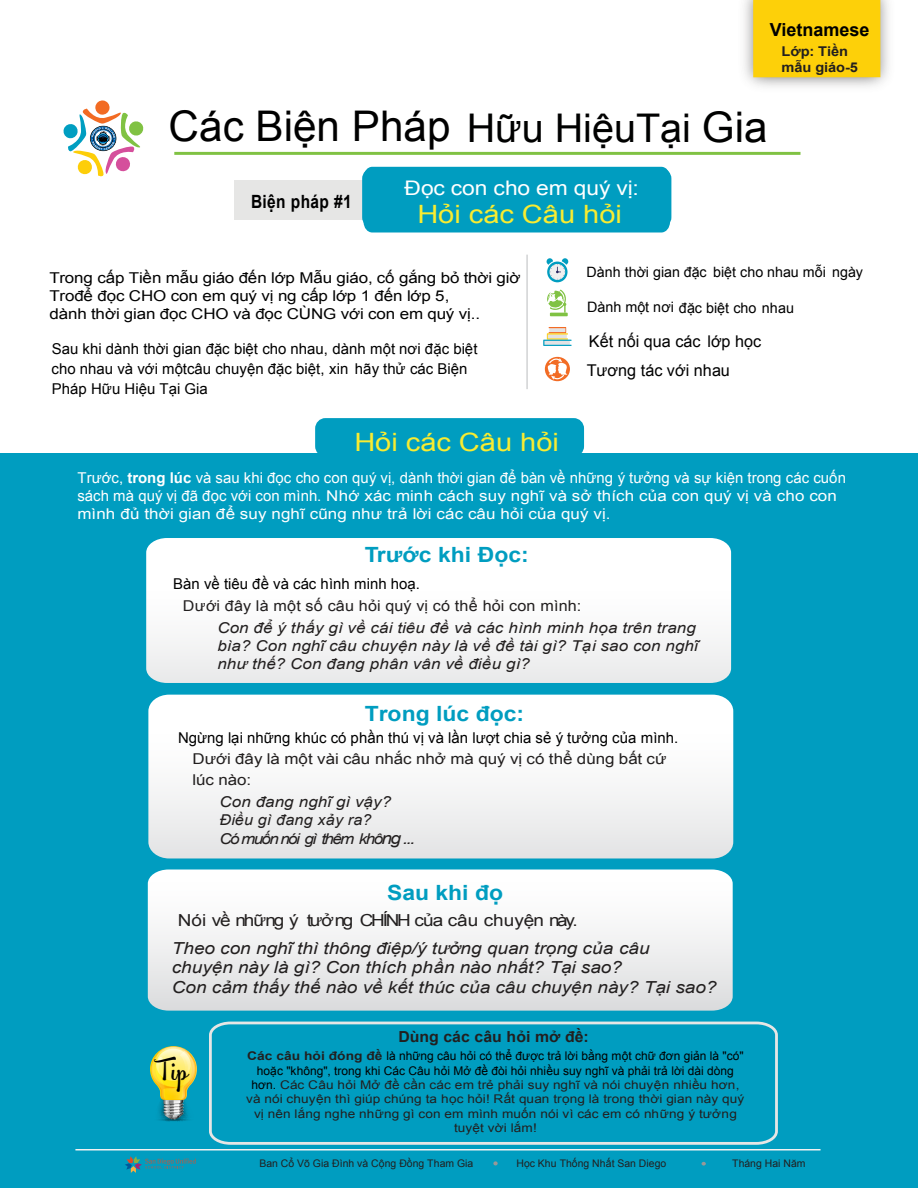
<style>
.page{position:relative;width:918px;height:1188px;background:#fff}
.page>*{position:absolute;margin:0;border:0;box-sizing:border-box;transform-origin:0 0}
.t1{font:42.3px "Arial";color:#000}
.t2{font:26.25px "Smoothie Shoppe";color:#000}
.t3{font:25.2px "Arial";color:#f8ec31;scale:1.15 1}
.t4{font:700 21px "Arial";color:#009dc0;scale:1.09 1}
.t5{font:20.1px "Arial";letter-spacing:-.005em;color:#fff;scale:1.14 1}
.t6{font:700 18.3px "Arial";letter-spacing:.025em;color:#000;scale:.85 1}
.t7{font:700 18px "Arial";color:#000}
.t8{font:italic 16.5px/19.6px "Arial";color:#221f1f;scale:1.15 1}
.t9{font:16.5px "Arial";letter-spacing:-.05em;color:#221f1f;scale:1.15 1}
.t10{font:16.2px "Arial";color:#000}
.t11{font:700 15.15px "Arial";letter-spacing:.005em;color:#221f1f;scale:1.04 1}
.t12{font:15px/18.1px "Arial";letter-spacing:.005em;color:#fff}
.t13{font:15px/20px "Arial";color:#000}
.t14{font:italic 15px/18px "Arial";letter-spacing:.005em;color:#221f1f;scale:1.14 1}
.t15{font:15px/18px "Arial";color:#000;scale:1.14 1}
.t16{font:15px/20.5px "Arial";color:#221f1f;scale:1.14 1}
.t17{font:15px "Arial";color:#221f1f;scale:1.08 1}
.t18{font:italic 15px "Arial";letter-spacing:-.09em;color:#221f1f;scale:1.14 1}
.t19{font:14.4px "Arial";letter-spacing:.005em;color:#000}
.t20{font:14.25px "Arial";letter-spacing:.005em;color:#000}
.t21{font:700 13.5px/16.2px "Arial";color:#221f1f;scale:1.08 1}
.t22{font:12px/14.4px "Arial";letter-spacing:.005em;color:#221f1f;text-align:center;scale:1.14 1}
.t23{font:10.5px "Arial";color:#221f1f}
.s1{font-size:39.6px;color:#000100}
.s2{color:#000100}
.s3{font-weight:700}
.s4{font-size:16.5px}
.s5{color:#000}
</style>
<div class="page">
<div style="left:547px;top:262px;width:21px;height:20px;background:#009dc0;border-radius:50%"></div>
<svg style="left:547px;top:258px;width:21px;height:22px"></svg>
<hr style="left:550px;top:313px;width:18px;height:3px;background:#80c243">
<svg style="left:547px;top:290px;width:20px;height:23px"></svg>
<svg style="left:543px;top:327px;width:29px;height:19px"></svg>
<svg style="left:545px;top:357px;width:25px;height:24px"></svg>
<svg style="left:548px;top:358px;width:19px;height:22px"></svg>
<hr style="left:526px;top:255px;width:2px;height:134px;background:#d1d3d4">
<div style="left:0;top:453px;width:918px;height:735px;background:#009dc0"></div>
<svg style="left:148px;top:870px;width:585px;height:141px;background:#eef0f0"></svg>
<svg style="left:148px;top:695px;width:585px;height:163px;background:#f4f5f5"></svg>
<svg style="left:146px;top:538px;width:585px;height:145px;background:#f7f8f8"></svg>
<hr style="left:174px;top:152px;width:626px;height:3px;background:#80c243">
<div style="left:317px;top:420px;width:265px;height:35px;background:#009dc0;border-radius:9px"></div>
<div style="left:315px;top:418px;width:269px;height:39px;border:3px solid #009dc0;border-radius:9px"></div>
<div style="left:235px;top:181px;width:130px;height:39px;background:#e6e6e5"></div>
<div style="left:364px;top:167px;width:306px;height:66px;background:#009dc0"></div>
<div style="left:362px;top:168px;width:309px;height:60px;border:3px solid #009dc0;border-radius:9px"></div>
<svg style="left:209px;top:1021px;width:569px;height:124px"></svg>
<svg style="left:150px;top:1046px;width:47px;height:76px"></svg>
<hr style="left:75px;top:1149px;width:746px;height:2px;background:#f1f2f2">
<svg style="left:493px;top:1161px;width:5px;height:4px"></svg>
<svg style="left:702px;top:1162px;width:4px;height:4px"></svg>
<img style="left:744px;top:0;width:145px;height:87px">
<div style="left:753px;top:0;width:127px;height:77px;background:#fdd009"></div>
<svg style="left:125px;top:1156px;width:71px;height:17px"></svg>
<svg style="left:63px;top:100px;width:81px;height:77px"></svg>
<h3 class="t7" style="left:770px;top:18px;width:101px">Vietnamese</h3>
<h1 class="t1" style="left:169px;top:99px;width:600px">Các Biện Pháp <span class="s1">Hữu HiệuTại</span> <span class="s2">Gia</span></h1>
<h3 class="t6" style="left:251px;top:190px;width:120px">Biện pháp #1</h3>
<h3 class="t5" style="left:405px;top:175px;width:207px">Đọc con cho em quý vị:</h3>
<h3 class="t3" style="left:417px;top:197px;width:179px">Hỏi các Câu hỏi</h3>
<p class="t21" style="left:782px;top:43px;width:72px">Lớp: Tiền mẫu giáo-5</p>
<p class="t15" style="left:49px;top:269px;width:415px">Trong cấp Tiền mẫu giáo đến lớp Mẫu giáo, cố gắng bỏ thời giờ<br>Trođể đọc CHO con em quý vị ng cấp lớp 1 đến lớp 5,<br>dành thời gian đọc CHO và đọc CÙNG với con em quý vị..</p>
<p class="t13" style="left:52px;top:339px;width:428px">Sau khi dành thời gian đặc biệt cho nhau, dành một nơi đặc biệt cho nhau và với mộtcâu chuyện đặc biệt, xin hãy thử các Biện<br>Pháp Hữu Hiệu Tại Gia</p>
<h3 class="t3" style="left:354px;top:426px;width:179px">Hỏi các Câu hỏi</h3>
<p class="t20" style="left:587px;top:262px;width:278px">Dành thời gian đặc biệt cho nhau mỗi ngày</p>
<p class="t19" style="left:587px;top:298px;width:209px">Dành một nơi đặc biệt cho nhau</p>
<h3 class="t10" style="left:589px;top:331px;width:174px">Kết nối qua các lớp học</h3>
<h3 class="t10" style="left:587px;top:359px;width:145px">Tương tác với nhau</h3>
<p class="t12" style="left:77px;top:469px;width:770px">Trước, <span class="s3">trong lúc</span> và sau khi đọc cho con quý vị, dành thời gian để bàn về những ý tưởng và sự kiện trong các cuốn sách mà quý vị đã đọc với con mình. Nhớ xác minh cách suy nghĩ và sở thích của con quý vị và cho con mình đủ thời gian để suy nghĩ cũng như trả lời các câu hỏi của quý vị.</p>
<h3 class="t4" style="left:365px;top:541px;width:152px">Trước khi Đọc:</h3>
<p class="t13" style="left:173px;top:574px;width:248px">Bàn về tiêu đề và các hình minh hoạ.</p>
<p class="t17" style="left:183px;top:596px;width:370px">Dưới đây là một số câu hỏi quý vị có thể hỏi con mình:</p>
<p class="t14" style="left:217px;top:619px;width:423px">Con để ý thấy gì về cái tiêu đề và các hình minh họa trên trang bìa? Con nghĩ câu chuyện này là về đề tài gì? Tại sao con nghĩ như thế? Con đang phân vân về điều gì?</p>
<h3 class="t4" style="left:365px;top:700px;width:148px">Trong lúc đọc:</h3>
<p class="t13" style="left:178px;top:728px;width:502px">Ngừng lại những khúc có phần thú vị và lần lượt chia sẻ ý tưởng của mình.</p>
<p class="t16" style="left:193px;top:749px;width:417px">Dưới đây là một vài câu nhắc nhở mà quý vị có thể dùng bất cứ lúc nào:</p>
<p class="t14" style="left:219px;top:793px;width:152px">Con đang nghĩ gì vậy?<br>Điều gì đang xảy ra?</p>
<p class="t18" style="left:219px;top:829px;width:173px">Có muốn nói gì thêm khô<span class="s4">ng ...</span></p>
<h3 class="t4" style="left:387px;top:879px;width:108px">Sau khi đọ</h3>
<h3 class="t9" style="left:178px;top:910px;width:349px">Nói về những ý tưởng CHÍNH của câu chuyện này.</h3>
<h3 class="t8" style="left:172px;top:938px;width:475px">Theo con nghĩ thì thông điệp/ý tưởng quan trọng của câu<br>chuyện này là gì? Con thích phần nào nhất? Tại sao?<br>Con cảm thấy thế nào về kết thúc của câu chuyện này? Tại sao?</h3>
<p class="t11" style="left:398px;top:1027px;width:185px">Dùng các câu hỏi mở đề:</p>
<p class="t22" style="left:246px;top:1049px;width:439px"><span class="s3">Các câu hỏi đóng đề</span> <span class="s5">là những câu hỏi có thể được trả lời bằng một chữ đơn giản là "có" hoặc "không", trong khi Các Câu hỏi Mở đề đòi hỏi nhiều suy nghĩ và phải trả lời dài dòng hơn.</span> Các Câu hỏi Mở đề cần các em trẻ phải suy nghĩ và nói chuyện nhiều hơn, và nói chuyện thì giúp chúng ta học hỏi! Rất quan trọng là trong thời gian này quý vị nên lắng nghe những gì con em mình muốn nói vì các em có những ý tưởng tuyệt vời lắm!</p>
<p class="t23" style="left:259px;top:1156px;width:216px">Ban Cổ Võ Gia Đình và Cộng Đồng Tham Gia</p>
<p class="t23" style="left:732px;top:1156px;width:75px">Tháng Hai Năm</p>
<h2 class="t2" style="left:154px;top:1055px;width:37px">Tip</h2>
<p class="t23" style="left:517px;top:1156px;width:151px">Học Khu Thống Nhất San Diego</p>
</div>
